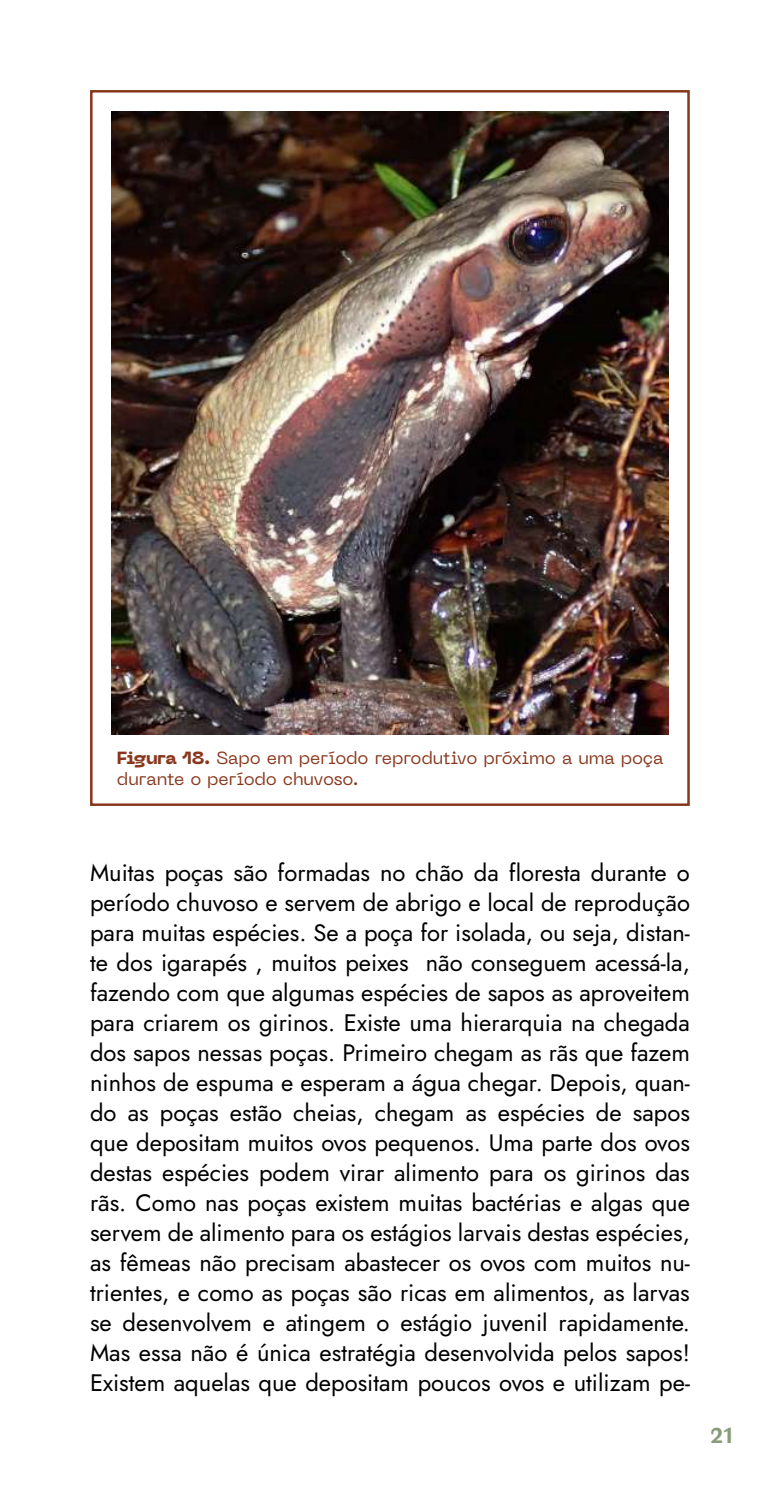
<style>
.page{position:relative;width:780px;height:1489px;background:#fff}
.page>*{position:absolute;margin:0;border:0;box-sizing:border-box;transform-origin:0 0}
.t1{font:23.75px/30px "Jost";color:#000;text-align:justify}
.t2{font:700 22.5px "Faune Text";color:#889c79}
.t3{font:17.5px/21px "PP Neue Machina";letter-spacing:-.015em;color:#88371d}
.s1{font-weight:800}
</style>
<div class="page">
<img style="left:112px;top:111px;width:556px;height:623px">
<p class="t3" style="left:117px;top:747px;width:548px"><span class="s1">Figura 18.</span> Sapo em período reprodutivo próximo a uma poça durante o período chuvoso.</p>
<p class="t1" style="left:90px;top:857px;width:601px">Muitas poças são formadas no chão da floresta durante o período chuvoso e servem de abrigo e local de reprodução para muitas espécies. Se a poça for isolada, ou seja, distan&shy;te dos igarapés , muitos peixes não conseguem acessá-la, fazendo com que algumas espécies de sapos as aproveitem para criarem os girinos. Existe uma hierarquia na chegada dos sapos nessas poças. Primeiro chegam as rãs que fazem ninhos de espuma e esperam a água chegar. Depois, quan&shy;do as poças estão cheias, chegam as espécies de sapos que depositam muitos ovos pequenos. Uma parte dos ovos destas espécies podem virar alimento para os girinos das rãs. Como nas poças existem muitas bactérias e algas que servem de alimento para os estágios larvais destas espécies, as fêmeas não precisam abastecer os ovos com muitos nu&shy;trientes, e como as poças são ricas em alimentos, as larvas se desenvolvem e atingem o estágio juvenil rapidamente.<br>Mas essa não é única estratégia desenvolvida pelos sapos!<br>Existem aquelas que depositam poucos ovos e utilizam pe-</p>
<p class="t2" style="left:710px;top:1419px;width:24px">21</p>
</div>
